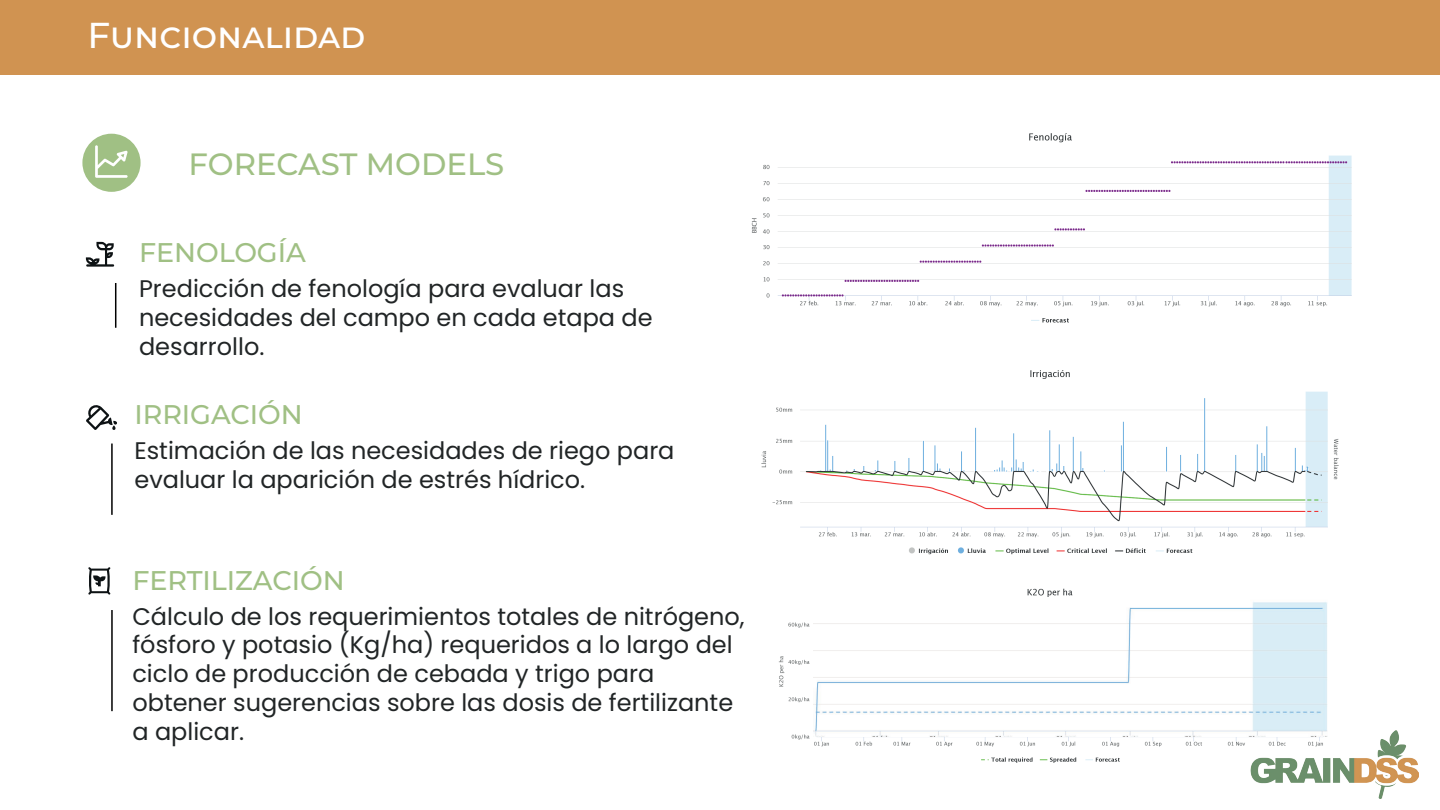
<style>
.page{position:relative;width:1440px;height:810px;background:#fff}
.page>*{position:absolute;margin:0;border:0;box-sizing:border-box;transform-origin:0 0}
.t1{font:500 36px "Montserrat";color:#fff}
.t2{font:500 30.75px "Montserrat";color:#a0c084}
.t3{font:500 27px "Montserrat";color:#a0c084}
.t4{font:24px/28.8px "Poppins";color:#212526}
</style>
<div class="page">
<svg style="left:86px;top:242px;width:28px;height:25px"></svg>
<hr style="left:115px;top:283px;width:1px;height:45px;background:#000">
<svg style="left:88px;top:567px;width:22px;height:28px"></svg>
<hr style="left:111px;top:610px;width:2px;height:101px;background:#000">
<div style="left:82px;top:134px;width:59px;height:58px;background:#a0c084;border-radius:50%"></div>
<svg style="left:95px;top:145px;width:33px;height:33px"></svg>
<hr style="left:111px;top:444px;width:2px;height:71px;background:#000">
<svg style="left:86px;top:405px;width:31px;height:25px"></svg>
<img style="left:751px;top:133px;width:601px;height:190px">
<img style="left:761px;top:370px;width:578px;height:185px">
<img style="left:779px;top:588px;width:471px;height:175px">
<img style="left:814px;top:598px;width:513px;height:138px">
<div style="left:0;top:0;width:1440px;height:75px;background:#d09351"></div>
<img style="left:1250px;top:730px;width:169px;height:68px">
<h1 class="t1" style="left:88px;top:10px;width:279px">Funcionalidad</h1>
<p class="t2" style="left:189px;top:143px;width:317px">FORECAST MODELS</p>
<p class="t3" style="left:139px;top:234px;width:168px">FENOLOGÍA</p>
<p class="t4" style="left:139px;top:274px;width:515px">Predicción de fenología para evaluar las necesidades del campo en cada etapa de desarrollo.</p>
<p class="t3" style="left:134px;top:396px;width:170px">IRRIGACIÓN</p>
<p class="t4" style="left:134px;top:436px;width:542px">Estimación de las necesidades de riego para evaluar la aparición de estrés hídrico.</p>
<p class="t3" style="left:132px;top:561px;width:214px">FERTILIZACIÓN</p>
<p class="t4" style="left:132px;top:602px;width:614px">Cálculo de los requerimientos totales de nitrógeno, fósforo y potasio (Kg/ha) requeridos a lo largo del ciclo de producción de cebada y trigo para obtener sugerencias sobre las dosis de fertilizante a aplicar.</p>
</div>
